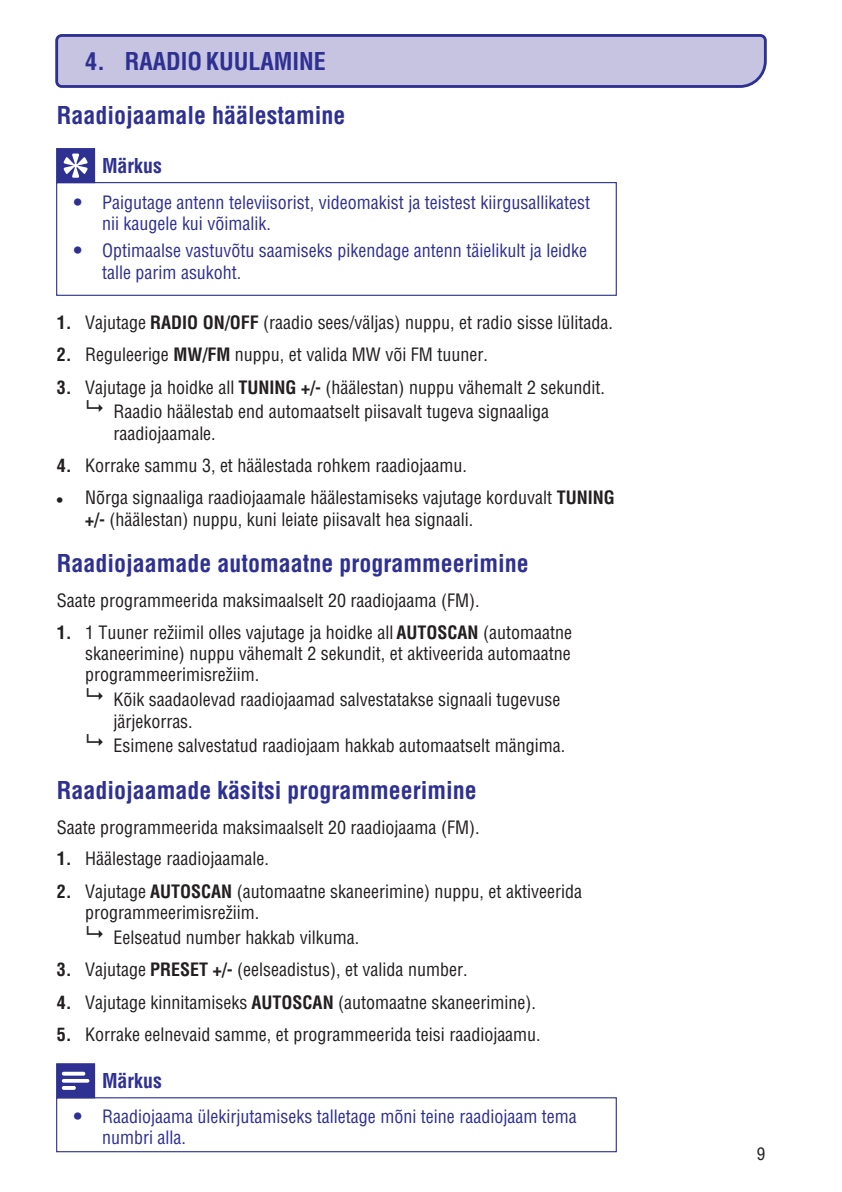
<style>
.page{position:relative;width:842px;height:1192px;background:#fff}
.page>*{position:absolute;margin:0;border:0;box-sizing:border-box;transform-origin:0 0}
.t1{font:700 24px "Rim Helvetica Condensed";color:#2e3092}
.t2{font:700 20px "Rim Helvetica Condensed";color:#2e3092}
.t3{font:18px/21.4px "Rim Helvetica Condensed";color:#231f20}
.t4{font:18px/21.2px "Rim Helvetica Condensed";color:#2e3092}
.t5{font:17px "Rim Helvetica Condensed";color:#231f20}
.s1{font-weight:700}
</style>
<div class="page">
<svg style="left:55px;top:34px;width:712px;height:54px;background:#b5b3d8"></svg>
<div style="left:56px;top:182px;width:561px;height:114px;border:1px solid #2e3092"></div>
<div style="left:56px;top:148px;width:39px;height:35px;background:#2e3092;border:1px solid #2e3092"></div>
<svg style="left:64px;top:154px;width:24px;height:24px"></svg>
<div style="left:56px;top:1097px;width:561px;height:55px;border:1px solid #2e3092"></div>
<div style="left:56px;top:1063px;width:39px;height:35px;background:#2e3092;border:1px solid #2e3092"></div>
<svg style="left:62px;top:1072px;width:27px;height:18px"></svg>
<h1 class="t1" style="left:85px;top:50px;width:242px">4. RAADIO KUULAMINE</h1>
<h1 class="t1" style="left:57px;top:105px;width:290px">Raadiojaamale häälestamine</h1>
<p class="t2" style="left:102px;top:157px;width:61px">Märkus</p>
<p class="t4" style="left:102px;top:193px;width:490px">Paigutage antenn televiisorist, videomakist ja teistest kiirgusallikatest nii kaugele kui võimalik.</p>
<p class="t4" style="left:102px;top:241px;width:487px">Optimaalse vastuvõtu saamiseks pikendage antenn täielikult ja leidke talle parim asukoht.</p>
<p class="t3" style="left:57px;top:313px;width:558px"><span class="s1">1.</span> Vajutage <span class="s1">RADIO ON/OFF</span> (raadio sees/väljas) nuppu, et radio sisse lülitada.</p>
<p class="t3" style="left:57px;top:345px;width:433px"><span class="s1">2.</span> Reguleerige <span class="s1">MW/FM</span> nuppu, et valida MW või FM tuuner.</p>
<p class="t3" style="left:57px;top:376px;width:550px;line-height:24.6px;text-align:center"><span class="s1">3.</span> Vajutage ja hoidke all <span class="s1">TUNING +/-</span> (häälestan) nuppu vähemalt 2 sekundit.<br>Raadio häälestab end automaatselt piisavalt tugeva signaaliga</p>
<p class="t3" style="left:113px;top:424px;width:104px">raadiojaamale.</p>
<p class="t3" style="left:85px;top:451px;width:531px;line-height:32.4px;text-indent:-28px"><span class="s1">4.</span> Korrake sammu 3, et häälestada rohkem raadiojaamu.<br>Nõrga signaaliga raadiojaamale häälestamiseks vajutage korduvalt <span class="s1">TUNING</span></p>
<p class="t3" style="left:85px;top:510px;width:390px"><span class="s1">+/-</span> (häälestan) nuppu, kuni leiate piisavalt hea signaali.</p>
<h1 class="t1" style="left:57px;top:553px;width:474px">Raadiojaamade automaatne programmeerimine</h1>
<p class="t3" style="left:57px;top:591px;width:424px">Saate programmeerida maksimaalselt 20 raadiojaama (FM).</p>
<p class="t3" style="left:85px;top:623px;width:489px;text-align:justify;text-indent:-28px"><span class="s1">1.</span> 1 Tuuner reþiimil olles vajutage ja hoidke all <span class="s1">AUTOSCAN</span> (automaatne skaneerimine) nuppu vähemalt 2 sekundit, et aktiveerida automaatne programmeerimisreþiim.</p>
<p class="t3" style="left:113px;top:689px;width:449px;line-height:22px">Kõik saadaolevad raadiojaamad salvestatakse signaali tugevuse järjekorras.</p>
<p class="t3" style="left:113px;top:736px;width:453px">Esimene salvestatud raadiojaam hakkab automaatselt mängima.</p>
<h1 class="t1" style="left:57px;top:780px;width:421px">Raadiojaamade käsitsi programmeerimine</h1>
<p class="t3" style="left:57px;top:817px;width:424px">Saate programmeerida maksimaalselt 20 raadiojaama (FM).</p>
<p class="t3" style="left:57px;top:849px;width:214px"><span class="s1">1.</span> Häälestage raadiojaamale.</p>
<p class="t3" style="left:85px;top:882px;width:499px;text-indent:-28px"><span class="s1">2.</span> Vajutage <span class="s1">AUTOSCAN</span> (automaatne skaneerimine) nuppu, et aktiveerida programmeerimisreþiim.</p>
<p class="t3" style="left:113px;top:927px;width:247px">Eelseatud number hakkab vilkuma.</p>
<p class="t3" style="left:57px;top:960px;width:412px"><span class="s1">3.</span> Vajutage <span class="s1">PRESET +/-</span> (eelseadistus), et valida number.</p>
<p class="t3" style="left:57px;top:993px;width:481px"><span class="s1">4.</span> Vajutage kinnitamiseks <span class="s1">AUTOSCAN</span> (automaatne skaneerimine).</p>
<p class="t3" style="left:57px;top:1025px;width:486px"><span class="s1">5.</span> Korrake eelnevaid samme, et programmeerida teisi raadiojaamu.</p>
<p class="t2" style="left:102px;top:1072px;width:61px">Märkus</p>
<p class="t4" style="left:102px;top:1107px;width:476px">Raadiojaama ülekirjutamiseks talletage mõni teine raadiojaam tema numbri alla.</p>
<p class="t5" style="left:757px;top:1147px;width:10px">9</p>
</div>
